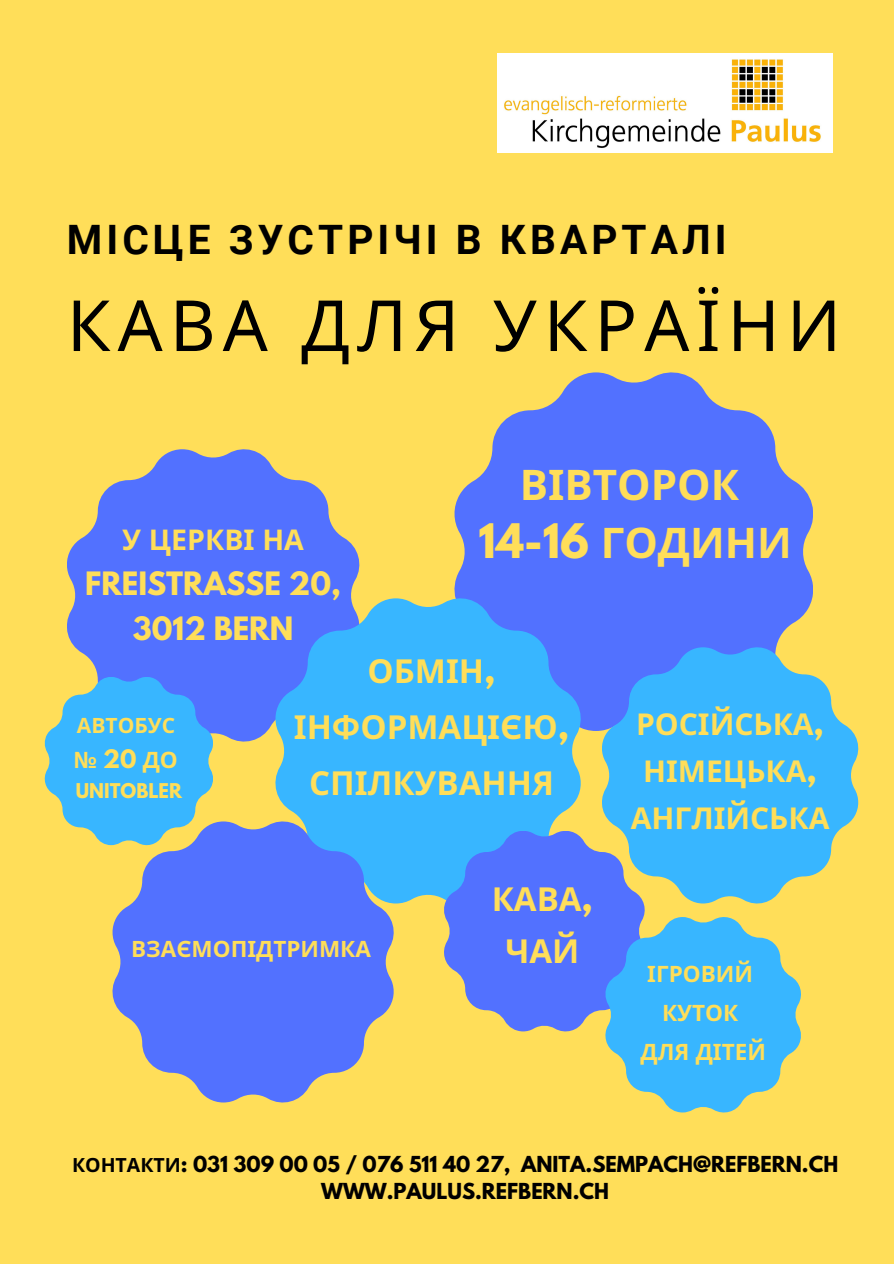
<style>
.page{position:relative;width:894px;height:1264px;background:#fff}
.page>*{position:absolute;margin:0;border:0;box-sizing:border-box;transform-origin:0 0}
.t1{font:70.5px "Noto Sans";letter-spacing:.1em;color:#000}
.t2{font:700 42.15px "Noto Sans";color:#ffde59}
.t3{font:700 40.5px "Roboto";letter-spacing:.1em;color:#000}
.t4{font:700 33px/56.2px "Noto Sans";color:#ffde59;text-align:center}
.t5{font:700 30px/47.2px "Noto Sans";color:#ffde59;text-align:center}
.t6{font:700 28.5px/45px "League Spartan";color:#ffde59;text-align:center}
.t7{font:700 22.5px "Noto Sans";color:#ffde59}
.t8{font:700 21px "Noto Sans";color:#ffde59}
.t9{font:700 19.5px "League Spartan";color:#000}
.t10{font:700 18px "League Spartan";color:#ffde59}
.s1{font-family:"Noto Sans"}
.s2{font-family:"League Spartan"}
</style>
<div class="page">
<div style="left:0;top:0;width:893px;height:1263px;background:#ffde59"></div>
<img style="left:497px;top:54px;width:335px;height:99px">
<svg style="left:454px;top:372px;width:359px;height:359px;fill:#5271ff"></svg>
<svg style="left:67px;top:449px;width:292px;height:292px;fill:#5271ff"></svg>
<svg style="left:275px;top:598px;width:305px;height:305px;background:#42adf9"></svg>
<svg style="left:601px;top:647px;width:257px;height:230px;background:#51b5eb"></svg>
<svg style="left:112px;top:821px;width:281px;height:281px;fill:#5271ff"></svg>
<svg style="left:45px;top:677px;width:168px;height:168px"></svg>
<svg style="left:444px;top:830px;width:356px;height:282px"></svg>
<p class="t3" style="left:67px;top:217px;width:661px">МІСЦЕ ЗУСТРІЧІ В КВАРТАЛІ</p>
<p class="t1" style="left:67px;top:275px;width:775px">КАВА ДЛЯ УКРАЇНИ</p>
<p class="t6" style="left:85px;top:519px;width:257px"><span class="s1">У ЦЕРКВІ НА<br></span>FREISTRASSE 20,<br>3012 BERN</p>
<p class="t2" style="left:519px;top:454px;width:221px">ВІВТОРОК</p>
<p class="t2" style="left:478px;top:513px;width:314px"><span class="s2">14-16</span> ГОДИНИ</p>
<p class="t8" style="left:77px;top:710px;width:100px">АВТОБУС</p>
<p class="t7" style="left:74px;top:743px;width:105px">№ <span class="s2">20</span> ДО</p>
<p class="t10" style="left:76px;top:782px;width:107px">UNITOBLER</p>
<p class="t4" style="left:294px;top:642px;width:277px">ОБМІН<span class="s2">,<br></span>ІНФОРМАЦІЄЮ<span class="s2">,<br></span>СПІЛКУВАННЯ</p>
<p class="t4" style="left:491px;top:870px;width:103px">КАВА<span class="s2">,</span></p>
<p class="t7" style="left:131px;top:933px;width:241px">ВЗАЄМОПІДТРИМКА</p>
<p class="t4" style="left:505px;top:922px;width:75px">ЧАЙ</p>
<p class="t5" style="left:630px;top:699px;width:200px">РОСІЙСЬКА<span class="s2">,<br></span>НІМЕЦЬКА<span class="s2">,<br></span>АНГЛІЙСЬКА</p>
<p class="t7" style="left:647px;top:957px;width:107px">ІГРОВИЙ</p>
<p class="t7" style="left:661px;top:996px;width:78px">КУТОК</p>
<p class="t7" style="left:640px;top:1036px;width:127px">ДЛЯ ДІТЕЙ</p>
<p class="t9" style="left:72px;top:1153px;width:767px"><span class="s1">КОНТАКТИ</span>: 031 309 00 05 / 076 511 40 27, ANITA.SEMPACH@REFBERN.CH</p>
<p class="t9" style="left:321px;top:1180px;width:289px">WWW.PAULUS.REFBERN.CH</p>
</div>
